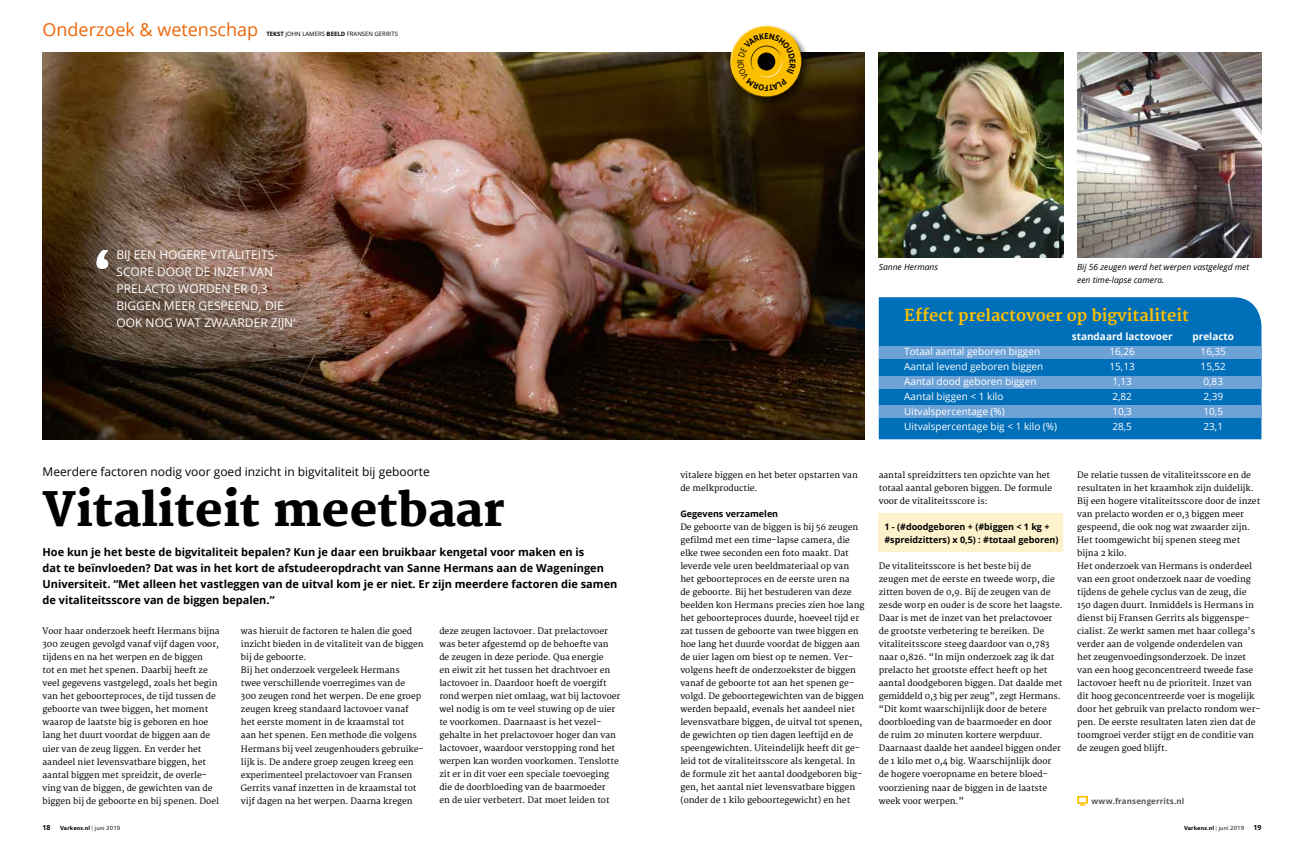
<style>
.page{position:relative;width:1304px;height:851px;background:#fff}
.page>*{position:absolute;margin:0;border:0;box-sizing:border-box;transform-origin:0 0}
.t1{font:800 46px "Merriweather";color:#000}
.t2{font:18px "Open Sans";color:#ec6608}
.t3{font:700 16px "Merriweather";color:#fcbf00}
.t4{font:12px/17px "Open Sans";color:#fff}
.t5{font:12px "Open Sans";color:#000}
.t6{font:700 11px/16px "Open Sans";color:#000}
.t7{font:10px "Open Sans";color:#fff}
.t8{font:700 10px "Open Sans";color:#fff}
.t9{font:700 9px/13px "Open Sans";color:#000}
.t10{font:8.5px/13px "Merriweather";color:#000}
.t11{font:italic 8.5px/13px "Open Sans";color:#000}
.t12{font:700 8.3px "Fresco Sans Pro";color:#000;scale:.9 1}
.t13{font:700 8px "Open Sans";letter-spacing:.02em;color:#575756}
.t14{font:700 7px "Open Sans";color:#000}
.t15{font:6px "Open Sans";color:#000}
.t16{font:700 5.8px "Fresco Sans Pro";letter-spacing:.02em;color:#000}
.s1{font-weight:700}
.s2{font-weight:400}
</style>
<div class="page">
<img style="left:43px;top:53px;width:822px;height:386px">
<img style="left:879px;top:53px;width:184px;height:204px">
<div style="left:729px;top:24px;width:82px;height:83px;background:#000;opacity:.5"></div>
<div style="left:729px;top:24px;width:72px;height:58px;background:#fff;opacity:.75"></div>
<div style="left:730px;top:36px;width:73px;height:62px;background:#000;opacity:.75"></div>
<div style="left:732px;top:27px;width:69px;height:69px;border:7px solid #fcbf00;border-radius:50%"></div>
<img style="left:1077px;top:53px;width:184px;height:204px">
<div style="left:879px;top:513px;width:184px;height:38px;background:#fef2cd"></div>
<svg style="left:96px;top:250px;width:12px;height:19px"></svg>
<svg style="left:1077px;top:795px;width:11px;height:10px"></svg>
<div style="left:879px;top:297px;width:382px;height:142px;background:#006fb9"></div>
<div style="left:879px;top:346px;width:382px;height:12px;background:#6da2d7"></div>
<div style="left:879px;top:376px;width:382px;height:12px;background:#6da2d7"></div>
<div style="left:879px;top:405px;width:382px;height:13px;background:#6da2d7"></div>
<svg style="left:738px;top:33px;width:58px;height:58px;background:#e1ab05"></svg>
<h2 class="t2" style="left:43px;top:17px;width:217px">Onderzoek &amp; wetenschap</h2>
<p class="t15" style="left:266px;top:30px;width:133px"><span class="s1">TEKST</span> JOHN LAMERS <span class="s1">BEELD</span> FRANSEN GERRITS</p>
<p class="t12" style="left:764px;top:31px;width:6px">E</p>
<p class="t12" style="left:769px;top:93px;width:6px;rotate:-180deg">F</p>
<h3 class="t4" style="left:116px;top:246px;width:180px">BIJ EEN HOGERE VITALITEITS-<br>SCORE DOOR DE INZET VAN<br>PRELACTO WORDEN ER 0,3<br>BIGGEN MEER GESPEEND, DIE<br>OOK NOG WAT ZWAARDER ZIJN’</h3>
<h3 class="t5" style="left:43px;top:463px;width:389px">Meerdere factoren nodig voor goed inzicht in bigvitaliteit bij geboorte</h3>
<h1 class="t1" style="left:43px;top:482px;width:464px">Vitaliteit meetbaar</h1>
<p class="t6" style="left:43px;top:544px;width:576px">Hoe kun je het beste de bigvitaliteit bepalen? Kun je daar een bruikbaar kengetal voor maken en is<br>dat te beïnvloeden? Dat was in het kort de afstudeeropdracht van Sanne Hermans aan de Wageningen Universiteit. “Met alleen het vastleggen van de uitval kom je er niet. Er zijn meerdere factoren die samen de vitaliteitsscore van de biggen bepalen.”</p>
<p class="t10" style="left:43px;top:625px;width:179px">Voor haar onderzoek heeft Hermans bijna 300 zeugen gevolgd vanaf vijf dagen voor, tijdens en na het werpen en de biggen<br>tot en met het spenen. Daarbij heeft ze veel gegevens vastgelegd, zoals het begin van het geboorteproces, de tijd tussen de geboorte van twee biggen, het moment waarop de laatste big is geboren en hoe lang het duurt voordat de biggen aan de uier van de zeug liggen. En verder het aandeel niet levensvatbare biggen, het aantal biggen met spreidzit, de overle&shy;ving van de biggen, de gewichten van de biggen bij de geboorte en bij spenen. Doel</p>
<p class="t10" style="left:241px;top:625px;width:184px">was hieruit de factoren te halen die goed inzicht bieden in de vitaliteit van de biggen bij de geboorte.<br>Bij het onderzoek vergeleek Hermans<br>twee verschillende voerregimes van de<br>300 zeugen rond het werpen. De ene groep zeugen kreeg standaard lactovoer vanaf het eerste moment in de kraamstal tot<br>aan het spenen. Een methode die volgens Hermans bij veel zeugenhouders gebruike&shy;lijk is. De andere groep zeugen kreeg een experimenteel prelactovoer van Fransen Gerrits vanaf inzetten in de kraamstal tot vijf dagen na het werpen. Daarna kregen</p>
<p class="t10" style="left:439px;top:625px;width:182px">deze zeugen lactovoer. Dat prelactovoer was beter afgestemd op de behoefte van de zeugen in deze periode. Qua energie<br>en eiwit zit het tussen het drachtvoer en lactovoer in. Daardoor hoeft de voergift rond werpen niet omlaag, wat bij lactovoer wel nodig is om te veel stuwing op de uier te voorkomen. Daarnaast is het vezel&shy;gehalte in het prelactovoer hoger dan van lactovoer, waardoor verstopping rond het werpen kan worden voorkomen. Tenslotte zit er in dit voer een speciale toevoeging die de doorbloeding van de baarmoeder<br>en de uier verbetert. Dat moet leiden tot</p>
<p class="t11" style="left:879px;top:260px;width:61px">Sanne Hermans</p>
<p class="t11" style="left:1077px;top:260px;width:173px">Bij 56 zeugen werd het werpen vastgelegd met een time-lapse camera.</p>
<h3 class="t3" style="left:904px;top:306px;width:286px">Effect prelactovoer op bigvitaliteit</h3>
<p class="t8" style="left:1072px;top:329px;width:102px">standaard lactovoer</p>
<p class="t8" style="left:1192px;top:329px;width:43px">prelacto</p>
<p class="t7" style="left:904px;top:344px;width:137px">Totaal aantal geboren biggen</p>
<p class="t7" style="left:1109px;top:344px;width:27px">16,26</p>
<p class="t7" style="left:1201px;top:344px;width:27px">16,35</p>
<p class="t7" style="left:904px;top:359px;width:140px">Aantal levend geboren biggen</p>
<p class="t7" style="left:1109px;top:359px;width:27px">15,13</p>
<p class="t7" style="left:1201px;top:359px;width:27px">15,52</p>
<p class="t7" style="left:904px;top:374px;width:134px">Aantal dood geboren biggen</p>
<p class="t7" style="left:1112px;top:374px;width:21px">1,13</p>
<p class="t7" style="left:1203px;top:374px;width:21px">0,83</p>
<p class="t7" style="left:904px;top:389px;width:101px">Aantal biggen &lt; 1 kilo</p>
<p class="t7" style="left:1112px;top:389px;width:21px">2,82</p>
<p class="t7" style="left:1203px;top:389px;width:21px">2,39</p>
<p class="t7" style="left:904px;top:404px;width:102px">Uitvalspercentage (%)</p>
<p class="t7" style="left:1112px;top:404px;width:21px">10,3</p>
<p class="t7" style="left:1203px;top:404px;width:21px">10,5</p>
<p class="t7" style="left:904px;top:419px;width:154px">Uitvalspercentage big &lt; 1 kilo (%)</p>
<p class="t7" style="left:1112px;top:419px;width:21px">28,5</p>
<p class="t7" style="left:1203px;top:419px;width:21px">23,1</p>
<p class="t10" style="left:680px;top:469px;width:179px">vitalere biggen en het beter opstarten van de melkproductie.</p>
<p class="t9" style="left:680px;top:507px;width:99px">Gegevens verzamelen</p>
<p class="t10" style="left:680px;top:521px;width:186px">De geboorte van de biggen is bij 56 zeugen gefilmd met een time-lapse camera, die elke twee seconden een foto maakt. Dat leverde vele uren beeldmateriaal op van het geboorteproces en de eerste uren na<br>de geboorte. Bij het bestuderen van deze beelden kon Hermans precies zien hoe lang het geboorteproces duurde, hoeveel tijd er zat tussen de geboorte van twee biggen en hoe lang het duurde voordat de biggen aan de uier lagen om biest op te nemen. Ver&shy;volgens heeft de onderzoekster de biggen vanaf de geboorte tot aan het spenen ge&shy;volgd. De geboortegewichten van de biggen werden bepaald, evenals het aandeel niet levensvatbare biggen, de uitval tot spenen, de gewichten op tien dagen leeftijd en de speengewichten. Uiteindelijk heeft dit ge&shy;leid tot de vitaliteitsscore als kengetal. In de formule zit het aantal doodgeboren big&shy;gen, het aantal niet levensvatbare biggen (onder de 1 kilo geboortegewicht) en het</p>
<p class="t10" style="left:879px;top:469px;width:175px">aantal spreidzitters ten opzichte van het totaal aantal geboren biggen. De formule voor de vitaliteitsscore is:</p>
<p class="t9" style="left:884px;top:520px;width:175px">1 - (#doodgeboren + (#biggen &lt; 1 kg + #spreidzitters) x 0,5) : #totaal geboren)</p>
<p class="t10" style="left:879px;top:560px;width:186px">De vitaliteitsscore is het beste bij de zeugen met de eerste en tweede worp, die zitten boven de 0,9. Bij de zeugen van de zesde worp en ouder is de score het laagste.<br>Daar is met de inzet van het prelactovoer de grootste verbetering te bereiken. De vitaliteitsscore steeg daardoor van 0,783 naar 0,826. “In mijn onderzoek zag ik dat prelacto het grootste effect heeft op het aantal doodgeboren biggen. Dat daalde met gemiddeld 0,3 big per zeug”, zegt Hermans. “Dit komt waarschijnlijk door de betere doorbloeding van de baarmoeder en door de ruim 20 minuten kortere werpduur.<br>Daarnaast daalde het aandeel biggen onder de 1 kilo met 0,4 big. Waarschijnlijk door de hogere voeropname en betere bloed&shy;voorziening naar de biggen in de laatste week voor werpen.”</p>
<p class="t10" style="left:1077px;top:469px;width:185px">De relatie tussen de vitaliteitsscore en de resultaten in het kraamhok zijn duidelijk.<br>Bij een hogere vitaliteitsscore door de inzet van prelacto worden er 0,3 biggen meer gespeend, die ook nog wat zwaarder zijn.<br>Het toomgewicht bij spenen steeg met bijna 2 kilo.<br>Het onderzoek van Hermans is onderdeel van een groot onderzoek naar de voeding tijdens de gehele cyclus van de zeug, die 150 dagen duurt. Inmiddels is Hermans in dienst bij Fransen Gerrits als biggenspe&shy;cialist. Ze werkt samen met haar collega’s verder aan de volgende onderdelen van<br>het zeugenvoedingsonderzoek. De inzet van een hoog geconcentreerd tweede fase lactovoer heeft nu de prioriteit. Inzet van dit hoog geconcentreerde voer is mogelijk door het gebruik van prelacto rondom wer&shy;pen. De eerste resultaten laten zien dat de toomgroei verder stijgt en de conditie van de zeugen goed blijft.</p>
<p class="t13" style="left:1091px;top:794px;width:94px">www.fransengerrits.nl</p>
<p class="t14" style="left:43px;top:822px;width:10px">18</p>
<p class="t16" style="left:60px;top:823px;width:61px">Varkens.nl <span class="s2">| juni 2019</span></p>
<p class="t16" style="left:1184px;top:823px;width:61px">Varkens.nl <span class="s2">| juni 2019</span></p>
<p class="t14" style="left:1253px;top:822px;width:10px">19</p>
</div>
